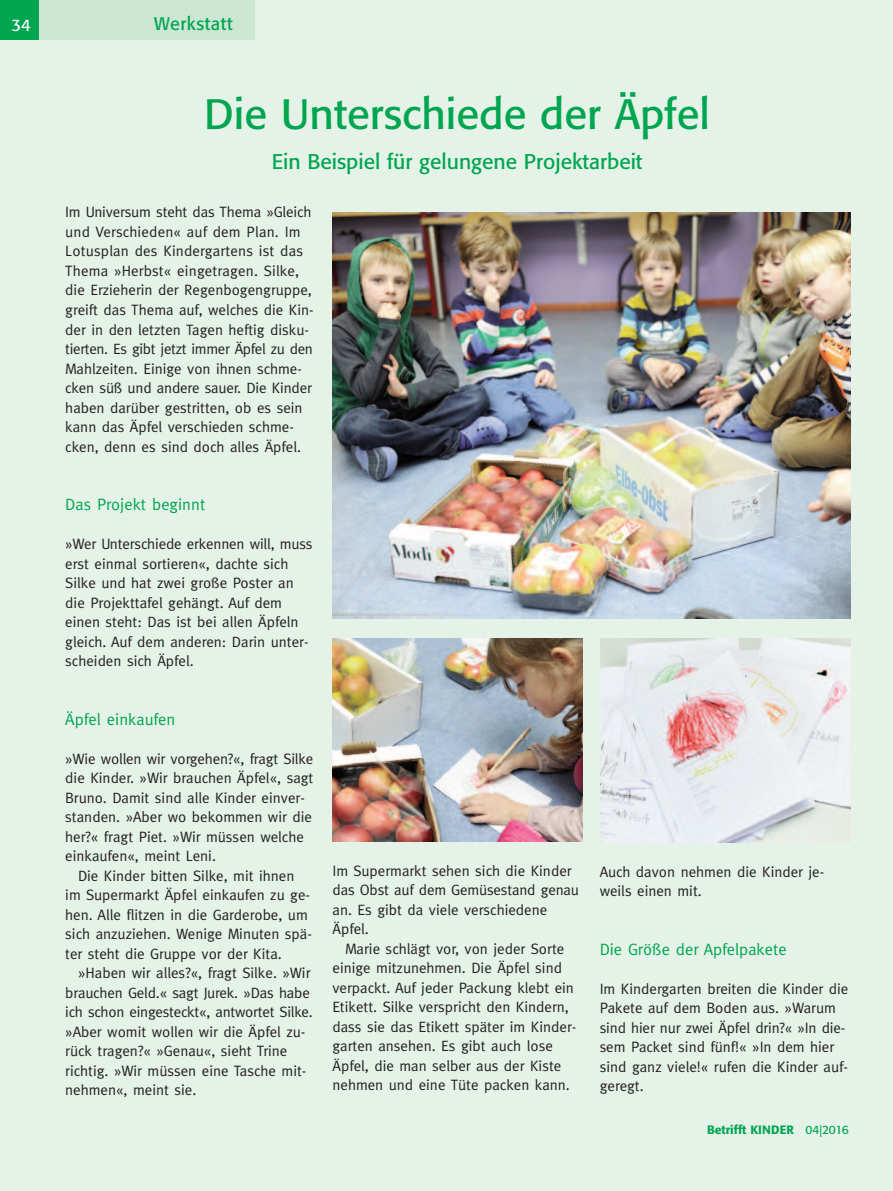
<style>
.page{position:relative;width:893px;height:1191px;background:#e4f2e8}
.page>*{position:absolute;margin:0;border:0;box-sizing:border-box;transform-origin:0 0}
.t1{font:42px "Formata";color:#00a54f}
.t2{font:21px "Formata";color:#00a54f}
.t3{font:18px "Formata";letter-spacing:.03em;color:#00a54f}
.t4{font:16.5px "Meta";color:#00a54f}
.t5{font:16.5px "Formata";color:#fff}
.t6{font:15px/19.5px "Meta";color:#231f20}
.t7{font:500 12px "Formata";color:#00a54f}
.s1{font-weight:400}
</style>
<div class="page">
<div style="left:0;top:0;width:255px;height:39px;background:#cbe6d3"></div>
<div style="left:0;top:0;width:38px;height:39px;background:#00a54f"></div>
<img style="left:332px;top:213px;width:518px;height:405px">
<img style="left:332px;top:638px;width:250px;height:203px">
<img style="left:600px;top:639px;width:250px;height:203px">
<p class="t5" style="left:12px;top:18px;width:21px">34</p>
<p class="t3" style="left:154px;top:16px;width:80px">Werkstatt</p>
<h1 class="t1" style="left:204px;top:96px;width:507px">Die Unterschiede der Äpfel</h1>
<h2 class="t2" style="left:272px;top:153px;width:372px">Ein Beispiel für gelungene Projektarbeit</h2>
<p class="t6" style="left:65px;top:202px;width:250px">Im Universum steht das Thema »Gleich und Verschieden« auf dem Plan. Im Lotusplan des Kindergartens ist das Thema »Herbst« eingetragen. Silke, die Erzieherin der Regenbogengruppe, greift das Thema auf, welches die Kin&shy;der in den letzten Tagen heftig disku&shy;tierten. Es gibt jetzt immer Äpfel zu den Mahlzeiten. Einige von ihnen schme&shy;cken süß und andere sauer. Die Kinder haben darüber gestritten, ob es sein kann das Äpfel verschieden schme&shy;cken, denn es sind doch alles Äpfel.</p>
<p class="t4" style="left:65px;top:495px;width:141px">Das Projekt beginnt</p>
<p class="t6" style="left:65px;top:534px;width:249px">»Wer Unterschiede erkennen will, muss erst einmal sortieren«, dachte sich Silke und hat zwei große Poster an die Projekttafel gehängt. Auf dem einen steht: Das ist bei allen Äpfeln gleich. Auf dem anderen: Darin unter&shy;scheiden sich Äpfel.</p>
<p class="t4" style="left:65px;top:709px;width:112px">Äpfel einkaufen</p>
<p class="t6" style="left:65px;top:748px;width:250px">»Wie wollen wir vorgehen?«, fragt Silke die Kinder. »Wir brauchen Äpfel«, sagt Bruno. Damit sind alle Kinder einver&shy;standen. »Aber wo bekommen wir die her?« fragt Piet. »Wir müssen welche einkaufen«, meint Leni.</p>
<p class="t6" style="left:65px;top:865px;width:248px;text-indent:13px">Die Kinder bitten Silke, mit ihnen im Supermarkt Äpfel einkaufen zu ge&shy;hen. Alle flitzen in die Garderobe, um sich anzuziehen. Wenige Minuten spä&shy;ter steht die Gruppe vor der Kita.</p>
<p class="t6" style="left:65px;top:963px;width:249px;text-indent:13px">»Haben wir alles?«, fragt Silke. »Wir brauchen Geld.« sagt Jurek. »Das habe ich schon eingesteckt«, antwortet Silke. »Aber womit wollen wir die Äpfel zu&shy;rück tragen?« »Genau«, sieht Trine richtig. »Wir müssen eine Tasche mit&shy;nehmen«, meint sie.</p>
<p class="t6" style="left:332px;top:860px;width:248px">Im Supermarkt sehen sich die Kinder das Obst auf dem Gemüsestand genau an. Es gibt da viele verschiedene<br>Äpfel.</p>
<p class="t6" style="left:332px;top:938px;width:245px;text-indent:13px">Marie schlägt vor, von jeder Sorte einige mitzunehmen. Die Äpfel sind verpackt. Auf jeder Packung klebt ein Etikett. Silke verspricht den Kindern, dass sie das Etikett später im Kinder&shy;garten ansehen. Es gibt auch lose Äpfel, die man selber aus der Kiste nehmen und eine Tüte packen kann.</p>
<p class="t6" style="left:600px;top:861px;width:226px">Auch davon nehmen die Kinder je&shy;weils einen mit.</p>
<p class="t4" style="left:600px;top:939px;width:188px">Die Größe der Apfelpakete</p>
<p class="t6" style="left:600px;top:978px;width:250px">Im Kindergarten breiten die Kinder die<br>Pakete auf dem Boden aus. »Warum sind hier nur zwei Äpfel drin?« »In die&shy;sem Packet sind fünf!« »In dem hier sind ganz viele!« rufen die Kinder auf&shy;geregt.</p>
<p class="t7" style="left:707px;top:1124px;width:143px">Betrifft KINDER <span class="s1">04|2016</span></p>
</div>
